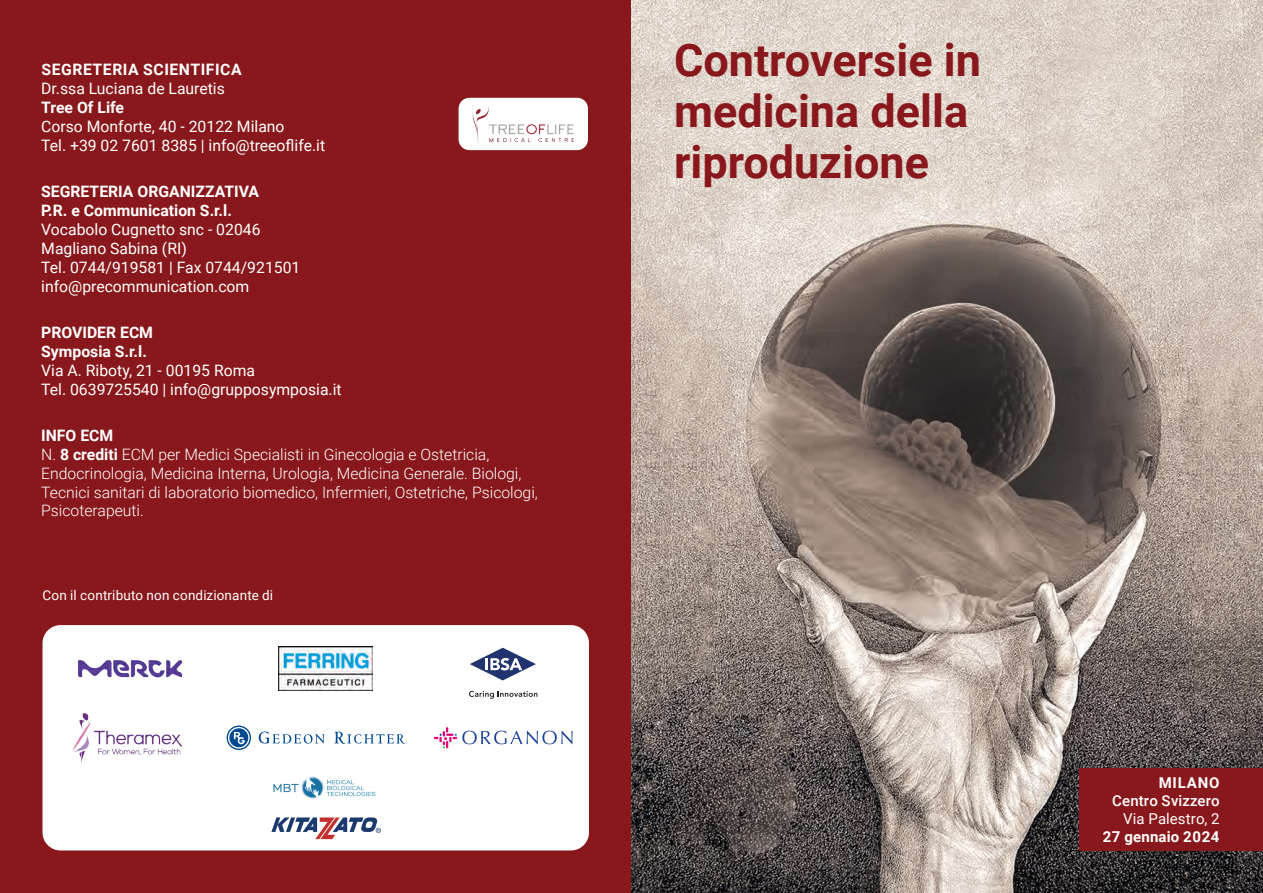
<style>
.page{position:relative;width:1263px;height:893px;background:#fff}
.page>*{position:absolute;margin:0;border:0;box-sizing:border-box;transform-origin:0 0}
.t1{font:700 45px/51px "Roboto";color:#88181b}
.t2{font:15.75px/18.9px "Roboto";color:#fff}
.t3{font:300 15.75px/18.9px "Roboto";color:#fff}
.t4{font:700 15.75px/18.9px "Roboto";color:#fff}
.t5{font:700 15.75px "Roboto";letter-spacing:.035em;color:#fff}
.t6{font:500 15px "Roboto";letter-spacing:.01em;color:#fff}
.t7{font:15px "Roboto";letter-spacing:.005em;color:#fff}
.t8{font:700 15px "Roboto";letter-spacing:.015em;color:#fff}
.t9{font:700 15px "Roboto";letter-spacing:.035em;color:#fff}
.t10{font:13.5px "Roboto";letter-spacing:.01em;color:#fff}
.s1{font-weight:700}
</style>
<div class="page">
<div style="left:0;top:0;width:631px;height:893px;background:#88181b"></div>
<div style="left:43px;top:625px;width:546px;height:225px;background:#fff;border-radius:18px"></div>
<img style="left:631px;top:0;width:632px;height:893px">
<div style="left:1079px;top:768px;width:184px;height:82px;background:#88181b"></div>
<img style="left:77px;top:660px;width:106px;height:17px">
<svg style="left:434px;top:727px;width:139px;height:21px"></svg>
<svg style="left:469px;top:691px;width:68px;height:8px"></svg>
<svg style="left:470px;top:648px;width:66px;height:32px"></svg>
<img style="left:278px;top:647px;width:95px;height:43px">
<img style="left:72px;top:713px;width:110px;height:49px">
<svg style="left:273px;top:777px;width:102px;height:22px"></svg>
<svg style="left:271px;top:817px;width:110px;height:22px"></svg>
<svg style="left:335px;top:732px;width:70px;height:12px"></svg>
<svg style="left:259px;top:731px;width:66px;height:13px"></svg>
<svg style="left:227px;top:726px;width:24px;height:24px"></svg>
<div style="left:459px;top:98px;width:129px;height:52px;background:#fff;border-radius:11px"></div>
<img style="left:472px;top:105px;width:102px;height:38px">
<p class="t5" style="left:42px;top:58px;width:202px">SEGRETERIA SCIENTIFICA</p>
<p class="t2" style="left:41px;top:78px;width:185px">Dr.ssa Luciana de Lauretis</p>
<p class="t4" style="left:41px;top:97px;width:84px">Tree Of Life</p>
<p class="t2" style="left:41px;top:116px;width:285px">Corso Monforte, 40 - 20122 Milano<br>Tel. +39 02 7601 8385 | info@treeoflife.it</p>
<p class="t4" style="left:41px;top:181px;width:219px">SEGRETERIA ORGANIZZATIVA<br>P.R. e Communication S.r.l.</p>
<p class="t2" style="left:41px;top:219px;width:261px">Vocabolo Cugnetto snc - 02046<br>Magliano Sabina (RI)<br>Tel. 0744/919581 | Fax 0744/921501 info@precommunication.com</p>
<p class="t4" style="left:41px;top:322px;width:113px">PROVIDER ECM<br>Symposia S.r.l.</p>
<p class="t2" style="left:41px;top:360px;width:302px">Via A. Riboty, 21 - 00195 Roma<br>Tel. 0639725540 | info@grupposymposia.it</p>
<p class="t3" style="left:41px;top:425px;width:498px"><span class="s1">INFO ECM<br></span>N. <span class="s1">8 crediti</span> ECM per Medici Specialisti in Ginecologia e Ostetricia, Endocrinologia, Medicina Interna, Urologia, Medicina Generale. Biologi, Tecnici sanitari di laboratorio biomedico, Infermieri, Ostetriche, Psicologi, Psicoterapeuti.</p>
<p class="t10" style="left:43px;top:586px;width:232px">Con il contributo non condizionante di</p>
<h1 class="t1" style="left:674px;top:33px;width:308px">Controversie in medicina della riproduzione</h1>
<p class="t9" style="left:1159px;top:772px;width:62px">MILANO</p>
<p class="t6" style="left:1112px;top:790px;width:109px">Centro Svizzero</p>
<p class="t7" style="left:1123px;top:808px;width:98px">Via Palestro, 2</p>
<p class="t8" style="left:1103px;top:826px;width:118px">27 gennaio 2024</p>
</div>
